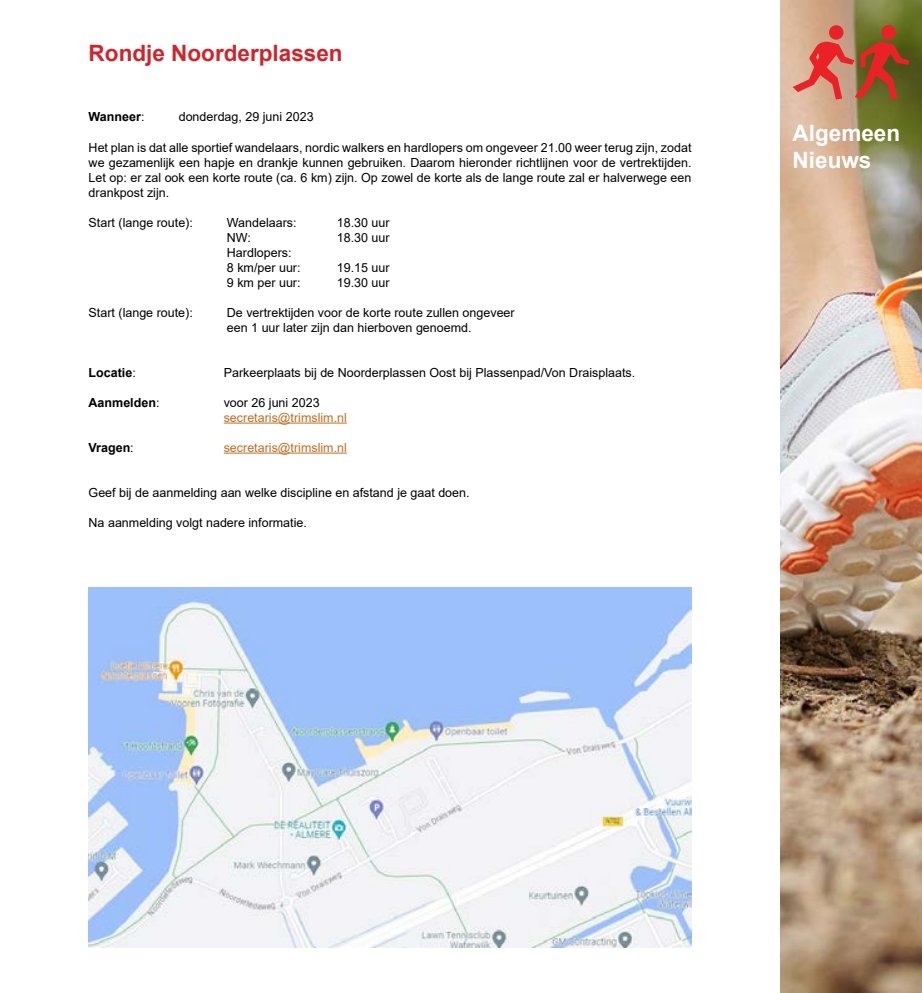
<style>
.page{position:relative;width:922px;height:993px;background:#fff}
.page>*{position:absolute;margin:0;border:0;box-sizing:border-box;transform-origin:0 0}
.t1{font:700 22.5px "Arial";color:#d2232a}
.t2{font:700 22.5px/27px "Arial";color:#fff}
.t3{font:12.5px/15px "Arial";color:#000}
.t4{font:12.5px "Arial";color:#be6e23}
.t5{font:700 12.5px "Arial";color:#000}
.s1{font-weight:400}
</style>
<div class="page">
<hr style="left:224px;top:422px;width:123px;height:1px;background:#be6e23">
<hr style="left:224px;top:452px;width:123px;height:1px;background:#be6e23">
<img style="left:89px;top:587px;width:602px;height:360px">
<img style="left:780px;top:0;width:141px;height:992px">
<svg style="left:792px;top:25px;width:117px;height:74px;background:#b56a4d"></svg>
<h1 class="t1" style="left:89px;top:38px;width:255px">Rondje Noorderplassen</h1>
<p class="t5" style="left:89px;top:108px;width:57px">Wanneer<span class="s1">:</span></p>
<p class="t3" style="left:179px;top:109px;width:136px">donderdag, 29 juni 2023</p>
<p class="t3" style="left:89px;top:139px;width:604px;text-align:justify">Het plan is dat alle sportief wandelaars, nordic walkers en hardlopers om ongeveer 21.00 weer terug zijn, zodat we gezamenlijk een hapje en drankje kunnen gebruiken. Daarom hieronder richtlijnen voor de vertrektijden.<br>Let op: er zal ook een korte route (ca. 6 km) zijn. Op zowel de korte als de lange route zal er halverwege een drankpost zijn.</p>
<p class="t3" style="left:89px;top:214px;width:106px">Start (lange route):</p>
<p class="t3" style="left:227px;top:214px;width:71px">Wandelaars:</p>
<p class="t3" style="left:337px;top:214px;width:54px">18.30 uur</p>
<p class="t3" style="left:227px;top:229px;width:26px">NW:</p>
<p class="t3" style="left:337px;top:229px;width:54px">18.30 uur</p>
<p class="t3" style="left:227px;top:244px;width:75px">Hardlopers:<br>8 km/per uur:</p>
<p class="t3" style="left:337px;top:259px;width:54px">19.15 uur</p>
<p class="t3" style="left:227px;top:274px;width:75px">9 km per uur:</p>
<p class="t3" style="left:337px;top:274px;width:54px">19.30 uur</p>
<p class="t3" style="left:89px;top:304px;width:106px">Start (lange route):</p>
<p class="t3" style="left:227px;top:304px;width:289px">De vertrektijden voor de korte route zullen ongeveer een 1 uur later zijn dan hierboven genoemd.</p>
<p class="t5" style="left:89px;top:363px;width:49px">Locatie<span class="s1">:</span></p>
<p class="t3" style="left:224px;top:364px;width:413px">Parkeerplaats bij de Noorderplassen Oost bij Plassenpad/Von Draisplaats.</p>
<p class="t5" style="left:89px;top:393px;width:72px">Aanmelden<span class="s1">:</span></p>
<p class="t3" style="left:224px;top:394px;width:97px">voor 26 juni 2023</p>
<p class="t4" style="left:224px;top:408px;width:125px">secretaris@trimslim.nl</p>
<p class="t5" style="left:89px;top:438px;width:47px">Vragen<span class="s1">:</span></p>
<p class="t4" style="left:224px;top:438px;width:125px">secretaris@trimslim.nl</p>
<p class="t3" style="left:89px;top:484px;width:382px">Geef bij de aanmelding aan welke discipline en afstand je gaat doen.</p>
<p class="t3" style="left:89px;top:514px;width:220px">Na aanmelding volgt nadere informatie.</p>
<h1 class="t2" style="left:792px;top:120px;width:109px">Algemeen<br>Nieuws</h1>
</div>
